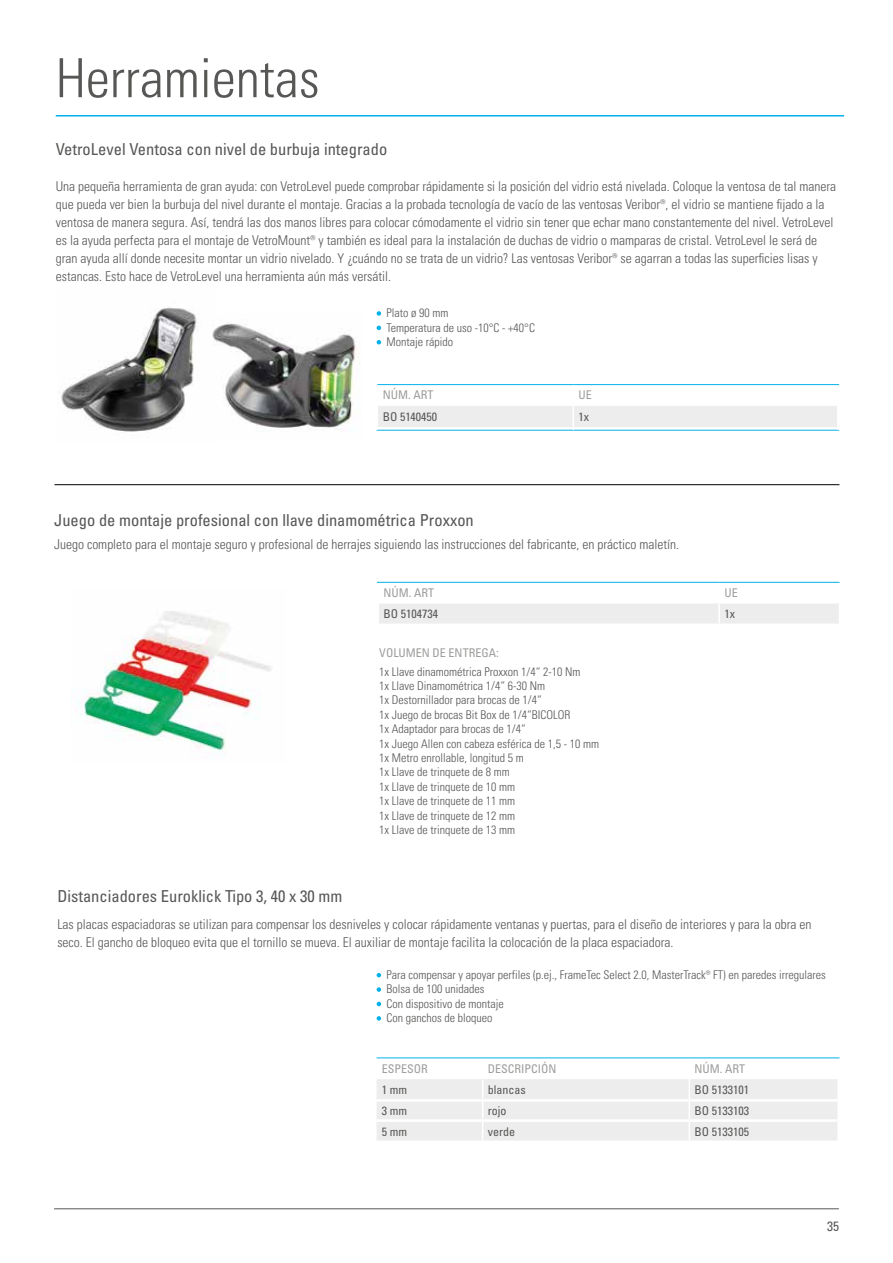
<style>
.page{position:relative;width:893px;height:1263px;background:#fff}
.page>*{position:absolute;margin:0;border:0;box-sizing:border-box;transform-origin:0 0}
.t1{font:54px "Univers LTCYR 47 Light Cond";color:#575756}
.t2{font:condensed 16.5px "Univers LTCYR 57";color:#575756}
.t3{font:13.5px/18px "Univers LTCYR 47 Light Cond";color:#575756}
.t4{font:condensed 13.5px "Univers LTCYR 57";color:#575756}
.t5{font:12px/14.4px "Univers LTCYR 47 Light Cond";color:#575756}
.t6{font:condensed 12px "Univers LTCYR 57";color:#575756}
.t7{font:condensed 12px "Univers LTCYR 57";color:#9d9d9c}
</style>
<div class="page">
<hr style="left:54px;top:1208px;width:785px;height:1px;background:#575756">
<hr style="left:56px;top:115px;width:788px;height:2px;background:#00b1eb">
<hr style="left:54px;top:484px;width:785px;height:1px;background:#000">
<img style="left:61px;top:307px;width:136px;height:125px">
<img style="left:212px;top:324px;width:148px;height:107px">
<img style="left:73px;top:611px;width:198px;height:145px">
<hr style="left:377px;top:384px;width:196px;height:1px;background:#00b1eb">
<hr style="left:573px;top:384px;width:266px;height:1px;background:#00b1eb">
<svg style="left:377px;top:385px;width:462px;height:46px"></svg>
<svg style="left:377px;top:311px;width:4px;height:5px"></svg>
<svg style="left:377px;top:326px;width:4px;height:4px"></svg>
<svg style="left:377px;top:340px;width:4px;height:4px"></svg>
<svg style="left:377px;top:973px;width:4px;height:4px"></svg>
<svg style="left:377px;top:987px;width:4px;height:5px"></svg>
<svg style="left:377px;top:1002px;width:4px;height:4px"></svg>
<svg style="left:377px;top:1016px;width:4px;height:5px"></svg>
<hr style="left:377px;top:582px;width:342px;height:1px;background:#00b1eb">
<svg style="left:378px;top:582px;width:462px;height:42px"></svg>
<hr style="left:377px;top:1057px;width:106px;height:1px;background:#00b1eb">
<hr style="left:483px;top:1057px;width:206px;height:1px;background:#00b1eb">
<hr style="left:689px;top:1057px;width:150px;height:1px;background:#00b1eb">
<svg style="left:377px;top:1058px;width:461px;height:82px"></svg>
<hr style="left:377px;top:1099px;width:106px;height:3px;background:#fff">
<hr style="left:377px;top:1119px;width:106px;height:3px;background:#fff">
<hr style="left:483px;top:1099px;width:206px;height:3px;background:#fff">
<hr style="left:689px;top:1099px;width:148px;height:3px;background:#fff">
<hr style="left:483px;top:1119px;width:206px;height:3px;background:#fff">
<hr style="left:689px;top:1119px;width:148px;height:3px;background:#fff">
<hr style="left:837px;top:1079px;width:2px;height:21px;background:#fff">
<hr style="left:837px;top:1100px;width:2px;height:20px;background:#fff">
<hr style="left:837px;top:1120px;width:2px;height:20px;background:#fff">
<h1 class="t1" style="left:56px;top:42px;width:265px">Herramientas</h1>
<p class="t2" style="left:56px;top:139px;width:333px">VetroLevel Ventosa con nivel de burbuja integrado</p>
<p class="t3" style="left:56px;top:176px;width:782px">Una pequeña herramienta de gran ayuda: con VetroLevel puede comprobar rápidamente si la posición del vidrio está nivelada. Coloque la ventosa de tal manera que pueda ver bien la burbuja del nivel durante el montaje. Gracias a la probada tecnología de vacío de las ventosas Veribor®, el vidrio se mantiene fijado a la ventosa de manera segura. Así, tendrá las dos manos libres para colocar cómodamente el vidrio sin tener que echar mano constantemente del nivel. VetroLevel es la ayuda perfecta para el montaje de VetroMount® y también es ideal para la instalación de duchas de vidrio o mamparas de cristal. VetroLevel le será de gran ayuda allí donde necesite montar un vidrio nivelado. Y ¿cuándo no se trata de un vidrio? Las ventosas Veribor® se agarran a todas las superficies lisas y estancas. Esto hace de VetroLevel una herramienta aún más versátil.</p>
<p class="t5" style="left:386px;top:305px;width:150px">Plato ø 90 mm<br>Temperatura de uso -10°C - +40°C<br>Montaje rápido</p>
<p class="t7" style="left:383px;top:388px;width:52px">NÚM. ART</p>
<p class="t7" style="left:579px;top:388px;width:15px">UE</p>
<p class="t6" style="left:383px;top:409px;width:56px">BO 5140450</p>
<p class="t6" style="left:579px;top:409px;width:12px">1x</p>
<p class="t2" style="left:54px;top:510px;width:421px">Juego de montaje profesional con llave dinamométrica Proxxon</p>
<p class="t3" style="left:54px;top:534px;width:627px">Juego completo para el montaje seguro y profesional de herrajes siguiendo las instrucciones del fabricante, en práctico maletín.</p>
<p class="t7" style="left:384px;top:585px;width:52px">NÚM. ART</p>
<p class="t7" style="left:724px;top:585px;width:15px">UE</p>
<p class="t6" style="left:384px;top:606px;width:56px">BO 5104734</p>
<p class="t6" style="left:724px;top:606px;width:12px">1x</p>
<p class="t7" style="left:379px;top:645px;width:121px">VOLUMEN DE ENTREGA:</p>
<p class="t5" style="left:379px;top:663px;width:221px">1x Llave dinamométrica Proxxon 1/4“ 2-10 Nm<br>1x Llave Dinamométrica 1/4“ 6-30 Nm<br>1x Destornillador para brocas de 1/4“<br>1x Juego de brocas Bit Box de 1/4“BICOLOR<br>1x Adaptador para brocas de 1/4“<br>1x Juego Allen con cabeza esférica de 1,5 - 10 mm 1x Metro enrollable, longitud 5 m<br>1x Llave de trinquete de 8 mm<br>1x Llave de trinquete de 10 mm<br>1x Llave de trinquete de 11 mm<br>1x Llave de trinquete de 12 mm<br>1x Llave de trinquete de 13 mm</p>
<p class="t2" style="left:57px;top:885px;width:286px">Distanciadores Euroklick Tipo 3, 40 x 30 mm</p>
<p class="t3" style="left:57px;top:914px;width:756px">Las placas espaciadoras se utilizan para compensar los desniveles y colocar rápidamente ventanas y puertas, para el diseño de interiores y para la obra en seco. El gancho de bloqueo evita que el tornillo se mueva. El auxiliar de montaje facilita la colocación de la placa espaciadora.</p>
<p class="t5" style="left:386px;top:967px;width:441px">Para compensar y apoyar perfiles (p.ej., FrameTec Select 2.0, MasterTrack® FT) en paredes irregulares Bolsa de 100 unidades<br>Con dispositivo de montaje<br>Con ganchos de bloqueo</p>
<p class="t7" style="left:382px;top:1061px;width:48px">ESPESOR</p>
<p class="t7" style="left:488px;top:1061px;width:70px">DESCRIPCIÓN</p>
<p class="t7" style="left:695px;top:1061px;width:52px">NÚM. ART</p>
<p class="t6" style="left:382px;top:1082px;width:27px">1 mm</p>
<p class="t6" style="left:488px;top:1082px;width:39px">blancas</p>
<p class="t6" style="left:695px;top:1082px;width:56px">BO 5133101</p>
<p class="t6" style="left:382px;top:1103px;width:27px">3 mm</p>
<p class="t6" style="left:488px;top:1103px;width:20px">rojo</p>
<p class="t6" style="left:695px;top:1103px;width:56px">BO 5133103</p>
<p class="t6" style="left:382px;top:1124px;width:27px">5 mm</p>
<p class="t6" style="left:488px;top:1124px;width:29px">verde</p>
<p class="t6" style="left:695px;top:1124px;width:56px">BO 5133105</p>
<p class="t4" style="left:827px;top:1218px;width:13px">35</p>
</div>
